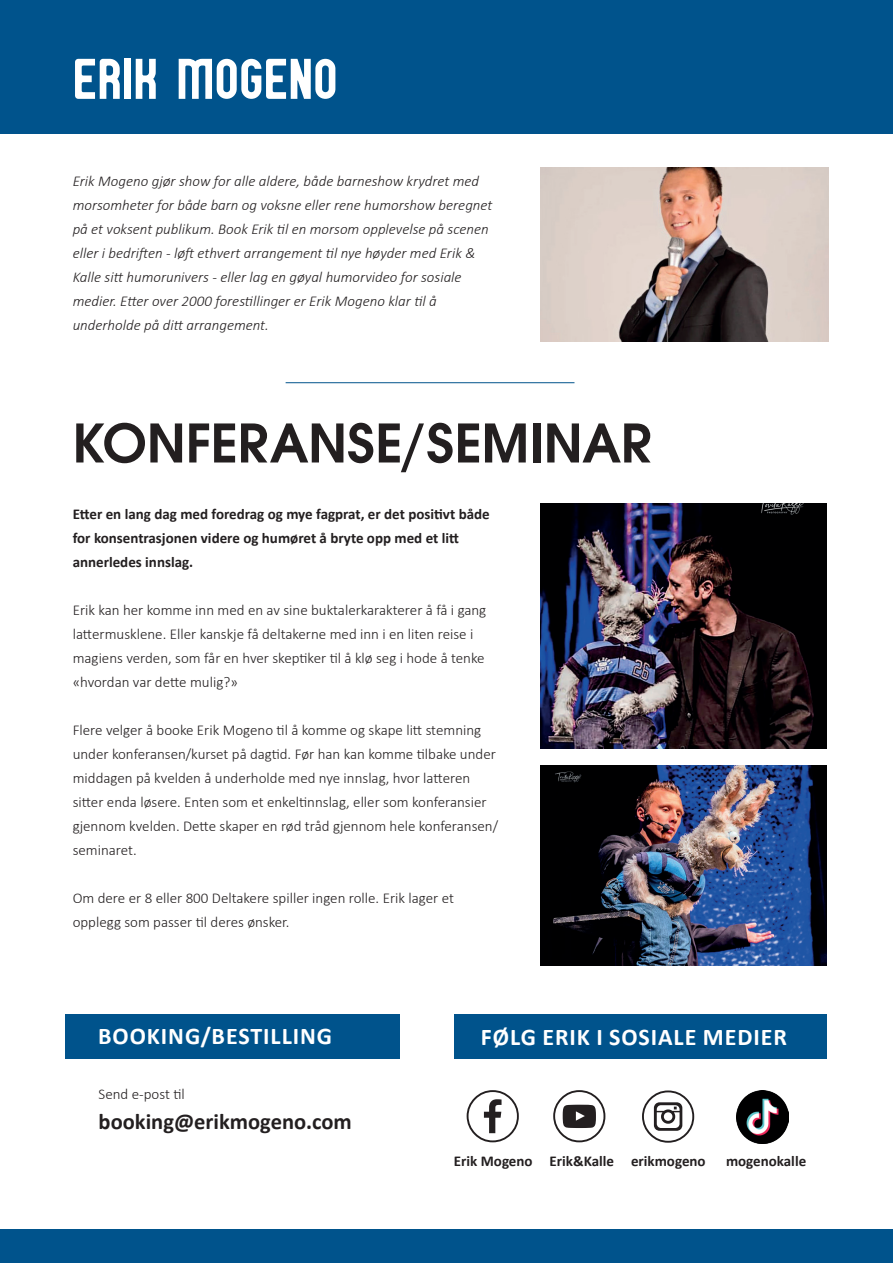
<style>
.page{position:relative;width:893px;height:1263px;background:#fff}
.page>*{position:absolute;margin:0;border:0;box-sizing:border-box;transform-origin:0 0}
.t1{font:66.75px "Zillah Modern";color:#fff}
.t2{font:58.5px "Avant Garde ITCTT Demi";color:#231f20}
.t3{font:700 24px "Calibri";letter-spacing:.04em;color:#fff}
.t4{font:700 22.5px "Calibri";color:#231f20}
.t5{font:300 15px/24px "Calibri";color:#231f20}
.t6{font:italic 300 15px/24px "Calibri";color:#231f20}
.t7{font:700 15px/24px "Calibri";color:#231f20}
</style>
<div class="page">
<img style="left:540px;top:504px;width:287px;height:244px">
<div style="left:65px;top:1014px;width:335px;height:45px;background:#00538c"></div>
<div style="left:454px;top:1014px;width:373px;height:44px;background:#00538c"></div>
<img style="left:540px;top:167px;width:289px;height:174px">
<hr style="left:286px;top:382px;width:288px;height:1px;background:#00538c">
<svg style="left:467px;top:1090px;width:52px;height:52px"></svg>
<svg style="left:553px;top:1090px;width:52px;height:52px"></svg>
<svg style="left:642px;top:1090px;width:52px;height:53px"></svg>
<img style="left:736px;top:1091px;width:53px;height:52px">
<div style="left:0;top:1230px;width:893px;height:33px;background:#00538c"></div>
<div style="left:0;top:0;width:893px;height:134px;background:#00538c"></div>
<img style="left:540px;top:766px;width:287px;height:200px">
<h1 class="t1" style="left:73px;top:45px;width:267px">ERIK MOGENO</h1>
<p class="t6" style="left:73px;top:169px;width:421px">Erik Mogeno gjør show for alle aldere, både barneshow krydret med morsomheter for både barn og voksne eller rene humorshow beregnet på et voksent publikum. Book Erik til en morsom opplevelse på scenen eller i bedriften - løft ethvert arrangement til nye høyder med Erik &amp; Kalle sitt humorunivers - eller lag en gøyal humorvideo for sosiale medier. Etter over 2000 forestillinger er Erik Mogeno klar til å underholde på ditt arrangement.</p>
<h2 class="t2" style="left:73px;top:409px;width:581px">KONFERANSE/SEMINAR</h2>
<p class="t7" style="left:73px;top:501px;width:419px">Etter en lang dag med foredrag og mye fagprat, er det positivt både for konsentrasjonen videre og humøret å bryte opp med et litt annerledes innslag.</p>
<p class="t5" style="left:73px;top:597px;width:415px">Erik kan her komme inn med en av sine buktalerkarakterer å få i gang lattermusklene. Eller kanskje få deltakerne med inn i en liten reise i magiens verden, som får en hver skeptiker til å klø seg i hode å tenke «hvordan var dette mulig?»</p>
<p class="t5" style="left:73px;top:717px;width:427px">Flere velger å booke Erik Mogeno til å komme og skape litt stemning under konferansen/kurset på dagtid. Før han kan komme tilbake under middagen på kvelden å underholde med nye innslag, hvor latteren sitter enda løsere. Enten som et enkeltinnslag, eller som konferansier gjennom kvelden. Dette skaper en rød tråd gjennom hele konferansen/ seminaret.</p>
<p class="t5" style="left:73px;top:885px;width:383px">Om dere er 8 eller 800 Deltakere spiller ingen rolle. Erik lager et opplegg som passer til deres ønsker.</p>
<h3 class="t3" style="left:98px;top:1019px;width:235px">BOOKING/BESTILLING</h3>
<p class="t5" style="left:99px;top:1082px;width:88px">Send e-post til</p>
<h3 class="t4" style="left:99px;top:1106px;width:255px">booking@erikmogeno.com</h3>
<h3 class="t3" style="left:481px;top:1020px;width:308px">FØLG ERIK I SOSIALE MEDIER</h3>
<p class="t7" style="left:454px;top:1149px;width:253px">Erik Mogeno Erik&amp;Kalle erikmogeno</p>
<p class="t7" style="left:726px;top:1149px;width:82px">mogenokalle</p>
</div>
